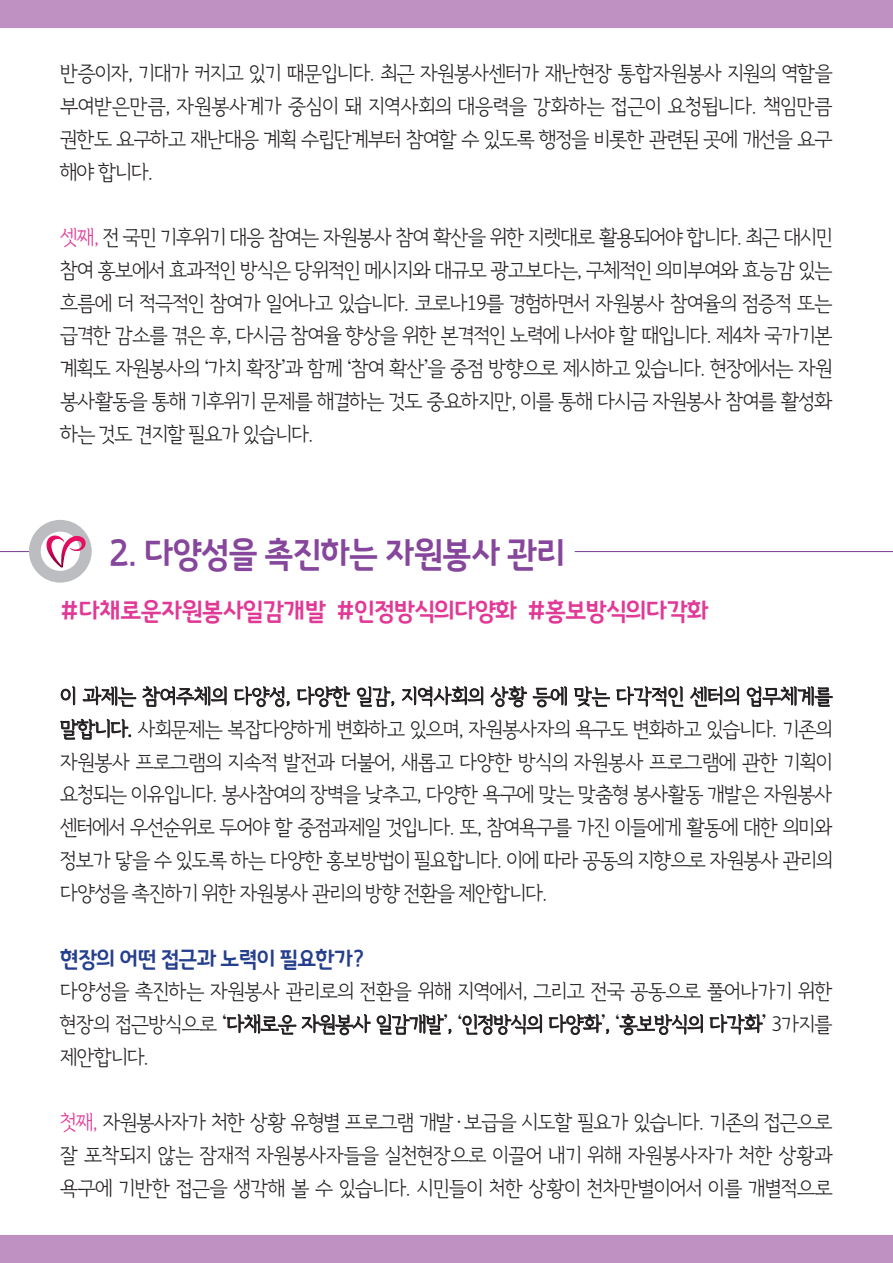
<style>
.page{position:relative;width:893px;height:1263px;background:#fff}
.page>*{position:absolute;margin:0;border:0;box-sizing:border-box;transform-origin:0 0}
.t1{font:36.15px "KV Hi OTF Bold";letter-spacing:-.025em;color:#86469b;scale:.94 1}
.t2{font:25.5px "KV Hi OTF Bold";letter-spacing:-.03em;color:#e13996;scale:.96 1}
.t3{font:22.95px "KV Hi OTF Bold";letter-spacing:-.03em;color:#253f8e;scale:.96 1}
.t4{font:20.85px/32.7px "KV Hi Mjo OTF Regular";letter-spacing:-.04em;color:#231f20;text-align:justify;scale:.95 1}
.s1{color:#e13996}
.s2{font-family:"YDVY Mj O Std 12"}
.s3{font-family:"YDVY Mj O Std 14"}
</style>
<div class="page">
<div style="left:0;top:0;width:893px;height:28px;background:#bf91c2"></div>
<div style="left:0;top:1235px;width:893px;height:28px;background:#bf91c2"></div>
<svg style="left:60px;top:686px;width:16px;height:19px"></svg>
<svg style="left:83px;top:686px;width:144px;height:21px"></svg>
<svg style="left:234px;top:686px;width:56px;height:21px"></svg>
<svg style="left:297px;top:686px;width:53px;height:21px"></svg>
<svg style="left:357px;top:686px;width:38px;height:21px"></svg>
<svg style="left:401px;top:686px;width:83px;height:21px"></svg>
<svg style="left:490px;top:686px;width:37px;height:22px"></svg>
<svg style="left:533px;top:686px;width:34px;height:22px"></svg>
<svg style="left:574px;top:686px;width:36px;height:21px"></svg>
<svg style="left:616px;top:686px;width:68px;height:21px"></svg>
<svg style="left:690px;top:686px;width:50px;height:21px"></svg>
<svg style="left:746px;top:686px;width:87px;height:21px"></svg>
<svg style="left:60px;top:718px;width:71px;height:22px"></svg>
<svg style="left:227px;top:1014px;width:225px;height:22px"></svg>
<svg style="left:462px;top:1014px;width:81px;height:21px"></svg>
<svg style="left:549px;top:1014px;width:60px;height:21px"></svg>
<svg style="left:619px;top:1013px;width:84px;height:23px"></svg>
<svg style="left:710px;top:1014px;width:53px;height:20px"></svg>
<hr style="left:0;top:551px;width:64px;height:1px;background:#86469b">
<hr style="left:575px;top:551px;width:318px;height:1px;background:#86469b">
<div style="left:29px;top:520px;width:63px;height:63px;background:#bcbdc0;border-radius:50%"></div>
<div style="left:41px;top:532px;width:39px;height:39px;background:#fff;border-radius:50%"></div>
<svg style="left:46px;top:535px;width:40px;height:33px"></svg>
<p class="t4" style="left:60px;top:57px;width:815px">반증이자, 기대가 커지고 있기 때문입니다. 최근 자원봉사센터가 재난현장 통합자원봉사 지원의 역할을 부여받은만큼, 자원봉사계가 중심이 돼 지역사회의 대응력을 강화하는 접근이 요청됩니다. 책임만큼 권한도 요구하고 재난대응 계획 수립단계부터 참여할 수 있도록 행정을 비롯한 관련된 곳에 개선을 요구 해야 합니다.</p>
<p class="t4" style="left:60px;top:221px;width:814px"><span class="s1">셋째,</span> 전 국민 기후위기 대응 참여는 자원봉사 참여 확산을 위한 지렛대로 활용되어야 합니다. 최근 대시민 참여 홍보에서 효과적인 방식은 당위적인 메시지와 대규모 광고보다는, 구체적인 의미부여와 효능감 있는 흐름에 더 적극적인 참여가 일어나고 있습니다. 코로나19를 경험하면서 자원봉사 참여율의 점증적 또는 급격한 감소를 겪은 후, 다시금 참여율 향상을 위한 본격적인 노력에 나서야 할 때입니다. 제4차 국가기본 계획도 자원봉사의 <span class="s2">‘</span>가치 확장<span class="s2">’</span>과 함께 <span class="s2">‘</span>참여 확산<span class="s2">’</span>을 중점 방향으로 제시하고 있습니다. 현장에서는 자원 봉사활동을 통해 기후위기 문제를 해결하는 것도 중요하지만, 이를 통해 다시금 자원봉사 참여를 활성화 하는 것도 견지할 필요가 있습니다.</p>
<h1 class="t1" style="left:109px;top:536px;width:487px">2. 다양성을 촉진하는 자원봉사 관리</h1>
<p class="t2" style="left:60px;top:598px;width:677px">#다채로운자원봉사일감개발 #인정방식의다양화 #홍보방식의다각화</p>
<p class="t4" style="left:60px;top:680px;width:815px">이 과제는 참여주체의 다양성, 다양한 일감, 지역사회의 상황 등에 맞는 다각적인 센터의 업무체계를 말합니다. 사회문제는 복잡다양하게 변화하고 있으며, 자원봉사자의 욕구도 변화하고 있습니다. 기존의 자원봉사 프로그램의 지속적 발전과 더불어, 새롭고 다양한 방식의 자원봉사 프로그램에 관한 기획이 요청되는 이유입니다. 봉사참여의 장벽을 낮추고, 다양한 욕구에 맞는 맞춤형 봉사활동 개발은 자원봉사 센터에서 우선순위로 두어야 할 중점과제일 것입니다. 또, 참여욕구를 가진 이들에게 활동에 대한 의미와 정보가 닿을 수 있도록 하는 다양한 홍보방법이 필요합니다. 이에 따라 공동의 지향으로 자원봉사 관리의 다양성을 촉진하기 위한 자원봉사 관리의 방향 전환을 제안합니다.</p>
<p class="t3" style="left:60px;top:948px;width:319px">현장의 어떤 접근과 노력이 필요한가?</p>
<p class="t4" style="left:60px;top:975px;width:815px">다양성을 촉진하는 자원봉사 관리로의 전환을 위해 지역에서, 그리고 전국 공동으로 풀어나가기 위한 현장의 접근방식으로 <span class="s3">‘</span>다채로운 자원봉사 일감개발<span class="s3">’</span>, <span class="s3">‘</span>인정방식의 다양화<span class="s3">’</span>, <span class="s3">‘</span>홍보방식의 다각화<span class="s3">’</span> 3가지를 제안합니다.</p>
<p class="t4" style="left:60px;top:1106px;width:815px"><span class="s1">첫째,</span> 자원봉사자가 처한 상황 유형별 프로그램 개발·보급을 시도할 필요가 있습니다. 기존의 접근으로 잘 포착되지 않는 잠재적 자원봉사자들을 실천현장으로 이끌어 내기 위해 자원봉사자가 처한 상황과 욕구에 기반한 접근을 생각해 볼 수 있습니다. 시민들이 처한 상황이 천차만별이어서 이를 개별적으로</p>
</div>
